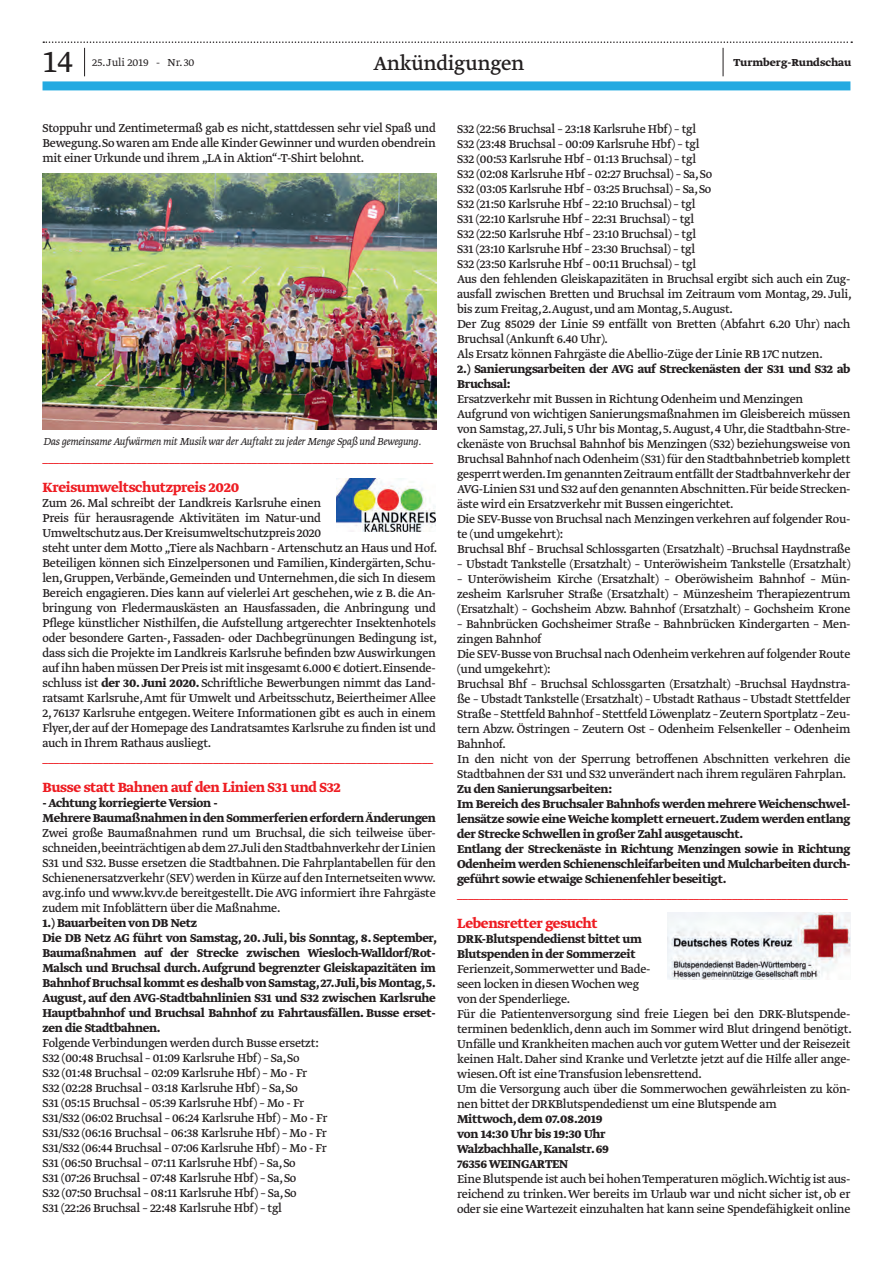
<style>
.page{position:relative;width:893px;height:1263px;background:#fff}
.page>*{position:absolute;margin:0;border:0;box-sizing:border-box;transform-origin:0 0}
.t1{font:300 36px "Greta Text Std";color:#231f20}
.t2{font:22.5px "Greta Text Std";letter-spacing:-.015em;color:#231f20}
.t3{font:700 15.75px "Greta Text Std";letter-spacing:-.02em;color:#ee1d23}
.t4{font:13.5px/15px "Greta Text Std";letter-spacing:-.02em;color:#231f20}
.t5{font:700 13.5px/15px "Greta Text Std";letter-spacing:-.02em;color:#231f20}
.t6{font:13.5px "Greta Text Std";color:#ee1d23}
.t7{font:italic 300 12px "Greta Text Std";letter-spacing:-.02em;color:#231f20}
.t8{font:700 12px "Greta Text Std";color:#231f20}
.t9{font:300 12px "Greta Text Std";color:#231f20}
.s1{font-weight:700}
</style>
<div class="page">
<div style="left:43px;top:81px;width:807px;height:9px;background:#24aae1"></div>
<svg style="left:43px;top:41px;width:809px;height:35px"></svg>
<img style="left:43px;top:173px;width:393px;height:256px">
<img style="left:336px;top:478px;width:100px;height:54px">
<img style="left:668px;top:912px;width:182px;height:67px">
<h1 class="t1" style="left:43px;top:41px;width:32px">14</h1>
<p class="t9" style="left:92px;top:56px;width:104px">25. Juli 2019 - Nr. 30</p>
<h2 class="t2" style="left:373px;top:50px;width:152px">Ankündigungen</h2>
<p class="t8" style="left:733px;top:56px;width:119px">Turmberg-Rundschau</p>
<p class="t4" style="left:43px;top:121px;width:395px;text-align:justify">Stoppuhr und Zentimetermaß gab es nicht, stattdessen sehr viel Spaß und Bewegung.So waren am Ende alle Kinder Gewinner und wurden obendrein mit einer Urkunde und ihrem „LA in Aktion“-T-Shirt belohnt.</p>
<p class="t7" style="left:43px;top:435px;width:379px">Das gemeinsame Aufwärmen mit Musik war der Auftakt zu jeder Menge Spaß und Bewegung.</p>
<p class="t6" style="left:43px;top:450px;width:392px">_______________________________________________________________________</p>
<p class="t3" style="left:43px;top:478px;width:199px">Kreisumweltschutzpreis 2020</p>
<p class="t4" style="left:43px;top:496px;width:396px">Zum 26. Mal schreibt der Landkreis Karlsruhe einen<br>Preis für herausragende Aktivitäten im Natur-und<br>Umweltschutz aus.Der Kreisumweltschutzpreis 2020<br>steht unter dem Motto „Tiere als Nachbarn - Artenschutz an Haus und Hof.<br>Beteiligen können sich Einzelpersonen und Familien, Kindergärten, Schu&shy;len, Gruppen, Verbände, Gemeinden und Unternehmen, die sich In diesem Bereich engagieren. Dies kann auf vielerlei Art geschehen, wie z B. die An&shy;bringung von Fledermauskästen an Hausfassaden, die Anbringung und Pflege künstlicher Nisthilfen, die Aufstellung artgerechter Insektenhotels oder besondere Garten-, Fassaden- oder Dachbegrünungen Bedingung ist, dass sich die Projekte im Landkreis Karlsruhe befinden bzw Auswirkungen auf ihn haben müssen Der Preis ist mit insgesamt 6.000 € dotiert.Einsende&shy;schluss ist <span class="s1">der 30. Juni 2020.</span> Schriftliche Bewerbungen nimmt das Land&shy;ratsamt Karlsruhe, Amt für Umwelt und Arbeitsschutz, Beiertheimer Allee 2, 76137 Karlsruhe entgegen. Weitere Informationen gibt es auch in einem Flyer, der auf der Homepage des Landratsamtes Karlsruhe zu finden ist und auch in Ihrem Rathaus ausliegt.</p>
<p class="t6" style="left:43px;top:750px;width:392px">_______________________________________________________________________</p>
<p class="t3" style="left:43px;top:778px;width:300px">Busse statt Bahnen auf den Linien S31 und S32</p>
<p class="t5" style="left:43px;top:796px;width:395px">- Achtung korriegierte Version -<br>Mehrere Baumaßnahmen in den Sommerferien erfordern Änderungen</p>
<p class="t4" style="left:43px;top:826px;width:395px;text-align:justify">Zwei große Baumaßnahmen rund um Bruchsal, die sich teilweise über&shy;schneiden,beeinträchtigen ab dem 27.Juli den Stadtbahnverkehr der Linien S31 und S32. Busse ersetzen die Stadtbahnen. Die Fahrplantabellen für den Schienenersatzverkehr (SEV) werden in Kürze auf den Internetseiten www. avg.info und www.kvv.de bereitgestellt. Die AVG informiert ihre Fahrgäste zudem mit Infoblättern über die Maßnahme.</p>
<p class="t5" style="left:43px;top:916px;width:396px">1.) Bauarbeiten von DB Netz<br>Die DB Netz AG führt von Samstag, 20. Juli, bis Sonntag, 8. September, Baumaßnahmen auf der Strecke zwischen Wiesloch-Walldorf/Rot-Malsch und Bruchsal durch. Aufgrund begrenzter Gleiskapazitäten im Bahnhof Bruchsal kommt es deshalb von Samstag,27.Juli,bis Montag,5.<br>August, auf den AVG-Stadtbahnlinien S31 und S32 zwischen Karlsruhe Hauptbahnhof und Bruchsal Bahnhof zu Fahrtausfällen. Busse erset&shy;zen die Stadtbahnen.</p>
<p class="t4" style="left:43px;top:1036px;width:286px">Folgende Verbindungen werden durch Busse ersetzt:<br>S32 (00:48 Bruchsal – 01:09 Karlsruhe Hbf) – Sa, So<br>S32 (01:48 Bruchsal – 02:09 Karlsruhe Hbf) – Mo - Fr S32 (02:28 Bruchsal – 03:18 Karlsruhe Hbf) – Sa, So<br>S31 (05:15 Bruchsal – 05:39 Karlsruhe Hbf) – Mo - Fr S31/S32 (06:02 Bruchsal – 06:24 Karlsruhe Hbf) – Mo - Fr S31/S32 (06:16 Bruchsal – 06:38 Karlsruhe Hbf) – Mo - Fr S31/S32 (06:44 Bruchsal – 07:06 Karlsruhe Hbf) – Mo - Fr S31 (06:50 Bruchsal – 07:11 Karlsruhe Hbf) – Sa, So<br>S31 (07:26 Bruchsal – 07:48 Karlsruhe Hbf) – Sa, So<br>S32 (07:50 Bruchsal – 08:11 Karlsruhe Hbf) – Sa, So<br>S31 (22:26 Bruchsal – 22:48 Karlsruhe Hbf) – tgl</p>
<p class="t4" style="left:457px;top:122px;width:396px">S32 (22:56 Bruchsal – 23:18 Karlsruhe Hbf) – tgl<br>S32 (23:48 Bruchsal – 00:09 Karlsruhe Hbf) – tgl<br>S32 (00:53 Karlsruhe Hbf – 01:13 Bruchsal) – tgl<br>S32 (02:08 Karlsruhe Hbf – 02:27 Bruchsal) – Sa, So<br>S32 (03:05 Karlsruhe Hbf – 03:25 Bruchsal) – Sa, So<br>S32 (21:50 Karlsruhe Hbf – 22:10 Bruchsal) – tgl<br>S31 (22:10 Karlsruhe Hbf – 22:31 Bruchsal) – tgl<br>S32 (22:50 Karlsruhe Hbf – 23:10 Bruchsal) – tgl<br>S31 (23:10 Karlsruhe Hbf – 23:30 Bruchsal) – tgl<br>S32 (23:50 Karlsruhe Hbf – 00:11 Bruchsal) – tgl<br>Aus den fehlenden Gleiskapazitäten in Bruchsal ergibt sich auch ein Zug&shy;ausfall zwischen Bretten und Bruchsal im Zeitraum vom Montag, 29. Juli, bis zum Freitag, 2.August, und am Montag, 5.August.<br>Der Zug 85029 der Linie S9 entfällt von Bretten (Abfahrt 6.20 Uhr) nach Bruchsal (Ankunft 6.40 Uhr).<br>Als Ersatz können Fahrgäste die Abellio-Züge der Linie RB 17C nutzen.</p>
<p class="t5" style="left:457px;top:362px;width:395px">2.) Sanierungsarbeiten der AVG auf Streckenästen der S31 und S32 ab<br>Bruchsal:</p>
<p class="t4" style="left:457px;top:392px;width:395px">Ersatzverkehr mit Bussen in Richtung Odenheim und Menzingen Aufgrund von wichtigen Sanierungsmaßnahmen im Gleisbereich müssen von Samstag, 27. Juli, 5 Uhr bis Montag, 5.August, 4 Uhr, die Stadtbahn-Stre&shy;ckenäste von Bruchsal Bahnhof bis Menzingen (S32) beziehungsweise von Bruchsal Bahnhof nach Odenheim (S31) für den Stadtbahnbetrieb komplett gesperrt werden.Im genannten Zeitraum entfällt der Stadtbahnverkehr der AVG-Linien S31 und S32 auf den genannten Abschnitten.Für beide Strecken&shy;äste wird ein Ersatzverkehr mit Bussen eingerichtet.<br>Die SEV-Busse von Bruchsal nach Menzingen verkehren auf folgender Rou&shy;te (und umgekehrt):<br>Bruchsal Bhf – Bruchsal Schlossgarten (Ersatzhalt) –Bruchsal Haydnstraße</p>
<p class="t4" style="left:457px;top:557px;width:395px">– Ubstadt Tankstelle (Ersatzhalt) – Unteröwisheim Tankstelle (Ersatzhalt)</p>
<p class="t4" style="left:457px;top:572px;width:395px;text-align:justify">– Unteröwisheim Kirche (Ersatzhalt) – Oberöwisheim Bahnhof – Mün&shy;zesheim Karlsruher Straße (Ersatzhalt) – Münzesheim Therapiezentrum (Ersatzhalt) – Gochsheim Abzw. Bahnhof (Ersatzhalt) – Gochsheim Krone</p>
<p class="t4" style="left:457px;top:617px;width:395px">– Bahnbrücken Gochsheimer Straße – Bahnbrücken Kindergarten – Men&shy;zingen Bahnhof<br>Die SEV-Busse von Bruchsal nach Odenheim verkehren auf folgender Route (und umgekehrt):<br>Bruchsal Bhf – Bruchsal Schlossgarten (Ersatzhalt) –Bruchsal Haydnstra&shy;ße – Ubstadt Tankstelle (Ersatzhalt) – Ubstadt Rathaus – Ubstadt Stettfelder Straße – Stettfeld Bahnhof – Stettfeld Löwenplatz – Zeutern Sportplatz – Zeu&shy;tern Abzw. Östringen – Zeutern Ost – Odenheim Felsenkeller – Odenheim Bahnhof.<br>In den nicht von der Sperrung betroffenen Abschnitten verkehren die Stadtbahnen der S31 und S32 unverändert nach ihrem regulären Fahrplan.</p>
<p class="t5" style="left:457px;top:782px;width:395px">Zu den Sanierungsarbeiten:<br>Im Bereich des Bruchsaler Bahnhofs werden mehrere Weichenschwel&shy;lensätze sowie eine Weiche komplett erneuert. Zudem werden entlang der Strecke Schwellen in großer Zahl ausgetauscht.<br>Entlang der Streckenäste in Richtung Menzingen sowie in Richtung Odenheim werden Schienenschleifarbeiten und Mulcharbeiten durch&shy;geführt sowie etwaige Schienenfehler beseitigt.</p>
<p class="t6" style="left:457px;top:886px;width:392px">_______________________________________________________________________</p>
<p class="t3" style="left:457px;top:914px;width:142px">Lebensretter gesucht</p>
<p class="t5" style="left:457px;top:932px;width:186px">DRK-Blutspendedienst bittet um<br>Blutspenden in der Sommerzeit</p>
<p class="t4" style="left:457px;top:962px;width:396px">Ferienzeit, Sommerwetter und Bade-<br>seen locken in diesen Wochen weg<br>von der Spenderliege.<br>Für die Patientenversorgung sind freie Liegen bei den DRK-Blutspende&shy;terminen bedenklich, denn auch im Sommer wird Blut dringend benötigt.<br>Unfälle und Krankheiten machen auch vor gutem Wetter und der Reisezeit keinen Halt. Daher sind Kranke und Verletzte jetzt auf die Hilfe aller ange&shy;wiesen. Oft ist eine Transfusion lebensrettend.<br>Um die Versorgung auch über die Sommerwochen gewährleisten zu kön&shy;nen bittet der DRKBlutspendedienst um eine Blutspende am</p>
<p class="t5" style="left:457px;top:1112px;width:153px">Mittwoch, dem 07.08.2019 von 14:30 Uhr bis 19:30 Uhr<br>Walzbachhalle, Kanalstr. 69<br>76356 WEINGARTEN</p>
<p class="t4" style="left:457px;top:1172px;width:395px;text-align:justify">Eine Blutspende ist auch bei hohen Temperaturen möglich.Wichtig ist aus&shy;reichend zu trinken. Wer bereits im Urlaub war und nicht sicher ist, ob er oder sie eine Wartezeit einzuhalten hat kann seine Spendefähigkeit online</p>
</div>
